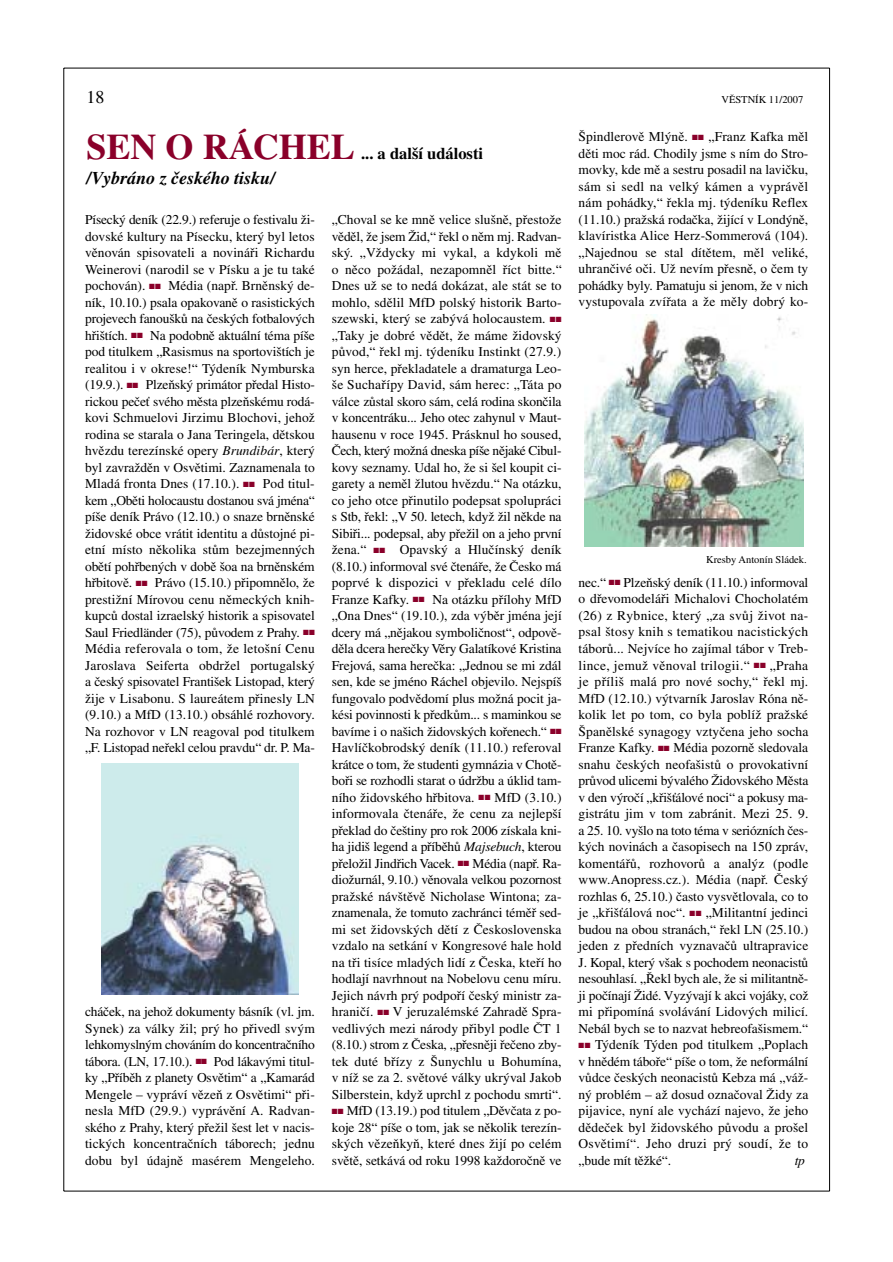
<style>
.page{position:relative;width:893px;height:1262px;background:#fff}
.page>*{position:absolute;margin:0;border:0;box-sizing:border-box;transform-origin:0 0}
.t1{font:italic 700 18px "Times CE";color:#000}
.t2{font:18px "Times CE";color:#000}
.t3{font:700 16.5px "Times CE";color:#000}
.t4{font:13.5px/16.5px "Times CE";color:#000;text-align:justify}
.t5{font:italic 13.5px "Times CE";color:#000}
.t6{font:10.5px "Times CE";color:#000}
.s1{font-size:36px;color:#8a002a}
.s2{color:#8a002a}
.s3{font-style:italic}
</style>
<div class="page">
<hr style="left:63px;top:68px;width:1px;height:1123px;background:#000">
<hr style="left:64px;top:1190px;width:765px;height:1px;background:#000">
<hr style="left:829px;top:68px;width:1px;height:1123px;background:#000">
<hr style="left:64px;top:68px;width:765px;height:1px;background:#000">
<img style="left:584px;top:315px;width:219px;height:232px">
<img style="left:102px;top:763px;width:196px;height:231px">
<h1 class="t2" style="left:87px;top:91px;width:20px">18</h1>
<p class="t6" style="left:721px;top:96px;width:83px">VĚSTNÍK 11/2007</p>
<p class="t3" style="left:87px;top:147px;width:398px"><span class="s1">SEN O RÁCHEL</span> ... a další události</p>
<h1 class="t1" style="left:87px;top:171px;width:190px">/Vybráno z českého tisku/</h1>
<p class="t4" style="left:578px;top:130px;width:231px">Špindlerově Mlýně. <span class="s2">■■</span> „Franz Kafka měl děti moc rád. Chodily jsme s ním do Stro&shy;movky, kde mě a sestru posadil na lavičku, sám si sedl na velký kámen a vyprávěl nám pohádky,“ řekla mj. týdeníku Reflex (11.10.) pražská rodačka, žijící v Londýně, klavíristka Alice Herz-Sommerová (104). „Najednou se stal dítětem, měl veliké, uhrančivé oči. Už nevím přesně, o čem ty pohádky byly. Pamatuju si jenom, že v nich vystupovala zvířata a že měly dobrý ko-</p>
<p class="t4" style="left:332px;top:212px;width:231px">„Choval se ke mně velice slušně, přestože věděl, že jsem Žid,“ řekl o něm mj. Radvan&shy;ský. „Vždycky mi vykal, a kdykoli mě o něco požádal, nezapomněl říct bitte.“ Dnes už se to nedá dokázat, ale stát se to mohlo, sdělil MfD polský historik Barto&shy;szewski, který se zabývá holocaustem. <span class="s2">■■ </span>„Taky je dobré vědět, že máme židovský původ,“ řekl mj. týdeníku Instinkt (27.9.) syn herce, překladatele a dramaturga Leo&shy;še Suchařípy David, sám herec: „Táta po válce zůstal skoro sám, celá rodina skončila v koncentráku... Jeho otec zahynul v Maut&shy;hausenu v roce 1945. Prásknul ho soused, Čech, který možná dneska píše nějaké Cibul&shy;kovy seznamy. Udal ho, že si šel koupit ci&shy;garety a neměl žlutou hvězdu.“ Na otázku, co jeho otce přinutilo podepsat spolupráci s Stb, řekl: „V 50. letech, když žil někde na Sibiři... podepsal, aby přežil on a jeho první žena.“ <span class="s2">■■</span> Opavský a Hlučínský deník (8.10.) informoval své čtenáře, že Česko má poprvé k dispozici v překladu celé dílo Franze Kafky. <span class="s2">■■</span> Na otázku přílohy MfD „Ona Dnes“ (19.10.), zda výběr jména její dcery má „nějakou symboličnost“, odpově&shy;děla dcera herečky Věry Galatíkové Kristina Frejová, sama herečka: „Jednou se mi zdál sen, kde se jméno Ráchel objevilo. Nejspíš fungovalo podvědomí plus možná pocit ja&shy;kési povinnosti k předkům... s maminkou se bavíme i o našich židovských kořenech.“ <span class="s2">■■ </span>Havlíčkobrodský deník (11.10.) referoval krátce o tom, že studenti gymnázia v Chotě&shy;boři se rozhodli starat o údržbu a úklid tam&shy;ního židovského hřbitova. <span class="s2">■■</span> MfD (3.10.) informovala čtenáře, že cenu za nejlepší překlad do češtiny pro rok 2006 získala kni&shy;ha jidiš legend a příběhů <span class="s3">Majsebuch</span>, kterou přeložil Jindřich Vacek. <span class="s2">■■</span> Média (např. Ra&shy;diožurnál, 9.10.) věnovala velkou pozornost pražské návštěvě Nicholase Wintona; za&shy;znamenala, že tomuto zachránci téměř sed&shy;mi set židovských dětí z Československa vzdalo na setkání v Kongresové hale hold na tři tisíce mladých lidí z Česka, kteří ho hodlají navrhnout na Nobelovu cenu míru.<br>Jejich návrh prý podpoří český ministr za&shy;hraničí. <span class="s2">■■</span> V jeruzalémské Zahradě Spra&shy;vedlivých mezi národy přibyl podle ČT 1 (8.10.) strom z Česka, „přesněji řečeno zby&shy;tek duté břízy z Šunychlu u Bohumína, v níž se za 2. světové války ukrýval Jakob Silberstein, když uprchl z pochodu smrti“.</p>
<p class="t4" style="left:332px;top:1103px;width:231px"><span class="s2">■■</span> MfD (13.19.) pod titulem „Děvčata z po&shy;koje 28“ píše o tom, jak se několik terezín&shy;ských vězeňkyň, které dnes žijí po celém světě, setkává od roku 1998 každoročně ve</p>
<p class="t4" style="left:85px;top:212px;width:231px">Písecký deník (22.9.) referuje o festivalu ži&shy;dovské kultury na Písecku, který byl letos věnován spisovateli a novináři Richardu Weinerovi (narodil se v Písku a je tu také pochován). <span class="s2">■■</span> Média (např. Brněnský de&shy;ník, 10.10.) psala opakovaně o rasistických projevech fanoušků na českých fotbalových hřištích. <span class="s2">■■</span> Na podobně aktuální téma píše pod titulkem „Rasismus na sportovištích je realitou i v okrese!“ Týdeník Nymburska (19.9.). <span class="s2">■■</span> Plzeňský primátor předal Histo&shy;rickou pečeť svého města plzeňskému rodá&shy;kovi Schmuelovi Jirzimu Blochovi, jehož rodina se starala o Jana Teringela, dětskou hvězdu terezínské opery <span class="s3">Brundibár</span>, který byl zavražděn v Osvětimi. Zaznamenala to Mladá fronta Dnes (17.10.). <span class="s2">■■</span> Pod titul&shy;kem „Oběti holocaustu dostanou svá jména“ píše deník Právo (12.10.) o snaze brněnské židovské obce vrátit identitu a důstojné pi&shy;etní místo několika stům bezejmenných obětí pohřbených v době šoa na brněnském hřbitově. <span class="s2">■■</span> Právo (15.10.) připomnělo, že prestižní Mírovou cenu německých knih&shy;kupců dostal izraelský historik a spisovatel Saul Friedländer (75), původem z Prahy. <span class="s2">■■ </span>Média referovala o tom, že letošní Cenu Jaroslava Seiferta obdržel portugalský a český spisovatel František Listopad, který žije v Lisabonu. S laureátem přinesly LN (9.10.) a MfD (13.10.) obsáhlé rozhovory.<br>Na rozhovor v LN reagoval pod titulkem „F. Listopad neřekl celou pravdu“ dr. P. Ma-</p>
<p class="t6" style="left:706px;top:555px;width:102px">Kresby Antonín Sládek.</p>
<p class="t4" style="left:578px;top:575px;width:231px">nec.“ <span class="s2">■■</span> Plzeňský deník (11.10.) informoval o dřevomodeláři Michalovi Chocholatém (26) z Rybnice, který „za svůj život na&shy;psal štosy knih s tematikou nacistických táborů... Nejvíce ho zajímal tábor v Treb&shy;lince, jemuž věnoval trilogii.“ <span class="s2">■■</span> „Praha je příliš malá pro nové sochy,“ řekl mj.<br>MfD (12.10.) výtvarník Jaroslav Róna ně&shy;kolik let po tom, co byla poblíž pražské Španělské synagogy vztyčena jeho socha Franze Kafky. <span class="s2">■■</span> Média pozorně sledovala snahu českých neofašistů o provokativní průvod ulicemi bývalého Židovského Města v den výročí „křišťálové noci“ a pokusy ma&shy;gistrátu jim v tom zabránit. Mezi 25. 9. a 25. 10. vyšlo na toto téma v seriózních čes&shy;kých novinách a časopisech na 150 zpráv, komentářů, rozhovorů a analýz (podle www.Anopress.cz.). Média (např. Český rozhlas 6, 25.10.) často vysvětlovala, co to je „křišťálová noc“. <span class="s2">■■</span> „Militantní jedinci budou na obou stranách,“ řekl LN (25.10.) jeden z předních vyznavačů ultrapravice J. Kopal, který však s pochodem neonacistů nesouhlasí. „Řekl bych ale, že si militantně&shy;ji počínají Židé. Vyzývají k akci vojáky, což mi připomíná svolávání Lidových milicí.<br>Nebál bych se to nazvat hebreofašismem.“</p>
<p class="t4" style="left:578px;top:1037px;width:231px"><span class="s2">■■</span> Týdeník Týden pod titulkem „Poplach v hnědém táboře“ píše o tom, že neformální vůdce českých neonacistů Kebza má „váž&shy;ný problém – až dosud označoval Židy za pijavice, nyní ale vychází najevo, že jeho dědeček byl židovského původu a prošel Osvětimí“. Jeho druzi prý soudí, že to „bude mít těžké“.</p>
<p class="t4" style="left:85px;top:1004px;width:231px">cháček, na jehož dokumenty básník (vl. jm.<br>Synek) za války žil; prý ho přivedl svým lehkomyslným chováním do koncentračního tábora. (LN, 17.10.). <span class="s2">■■</span> Pod lákavými titul&shy;ky „Příběh z planety Osvětim“ a „Kamarád Mengele – vypráví vězeň z Osvětimi“ při&shy;nesla MfD (29.9.) vyprávění A. Radvan&shy;ského z Prahy, který přežil šest let v nacis&shy;tických koncentračních táborech; jednu dobu byl údajně masérem Mengeleho.</p>
<p class="t5" style="left:794px;top:1154px;width:12px">tp</p>
</div>
